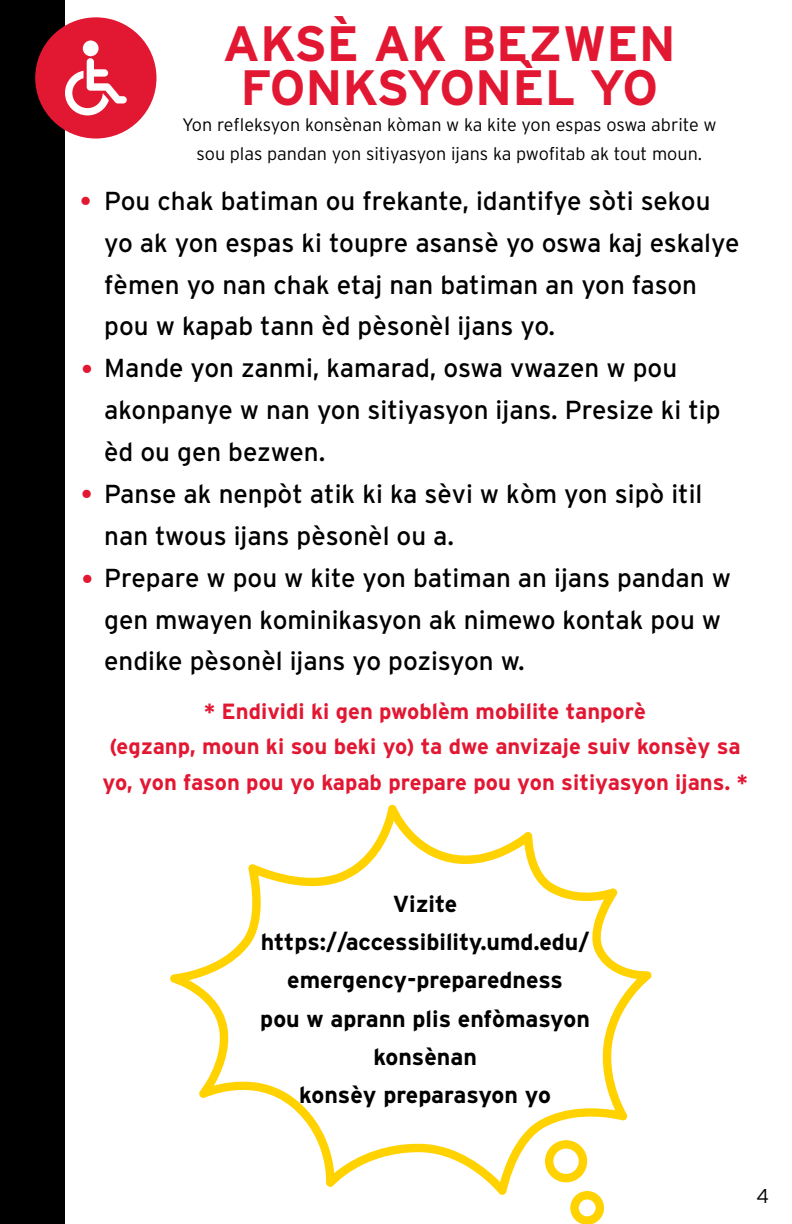
<style>
.page{position:relative;width:792px;height:1224px;background:#fff}
.page>*{position:absolute;margin:0;border:0;box-sizing:border-box;transform-origin:0 0}
.t1{font:700 49.6px/43.8px "Interstate";color:#e21833;text-align:center}
.t2{font:27.6px "Interstate";color:#e21833}
.t3{font:26px/41.8px "Interstate";color:#000}
.t4{font:700 23.2px/38.4px "Interstate";color:#000;text-align:center}
.t5{font:700 22px/35.4px "Interstate";color:#e21833;text-align:center}
.t6{font:300 20px "Interstate";color:#000}
.t7{font:300 18px/29px "Interstate";color:#000;text-align:center}
.s1{font-size:27.6px;color:#e21833}
</style>
<div class="page">
<div style="left:0;top:0;width:65px;height:1224px;background:#000"></div>
<div style="left:35px;top:17px;width:121px;height:122px;background:#e21833;border-radius:50%"></div>
<svg style="left:65px;top:40px;width:62px;height:75px"></svg>
<svg style="left:170px;top:805px;width:481px;height:419px"></svg>
<h1 class="t1" style="left:223px;top:22px;width:454px">AKSÈ AK BEZWEN<br>FONKSYONÈL YO</h1>
<p class="t7" style="left:182px;top:110px;width:536px">Yon refleksyon konsènan kòman w ka kite yon espas oswa abrite w sou plas pandan yon sitiyasyon ijans ka pwofitab ak tout moun.</p>
<p class="t3" style="left:104px;top:180px;width:636px">Pou chak batiman ou frekante, idantifye sòti sekou yo ak yon espas ki toupre asansè yo oswa kaj eskalye fèmen yo nan chak etaj nan batiman an yon fason pou w kapab tann èd pèsonèl ijans yo.</p>
<p class="t3" style="left:104px;top:347px;width:618px;text-indent:-23px"><span class="s1">•</span> Mande yon zanmi, kamarad, oswa vwazen w pou akonpanye w nan yon sitiyasyon ijans. Presize ki tip èd ou gen bezwen.</p>
<p class="t3" style="left:104px;top:473px;width:599px;text-indent:-23px"><span class="s1">•</span> Panse ak nenpòt atik ki ka sèvi w kòm yon sipò itil nan twous ijans pèsonèl ou a.</p>
<p class="t3" style="left:104px;top:556px;width:628px;text-indent:-23px"><span class="s1">•</span> Prepare w pou w kite yon batiman an ijans pandan w gen mwayen kominikasyon ak nimewo kontak pou w endike pèsonèl ijans yo pozisyon w.</p>
<p class="t5" style="left:103px;top:693px;width:646px">* Endividi ki gen pwoblèm mobilite tanporè<br>(egzanp, moun ki sou beki yo) ta dwe anvizaje suiv konsèy sa yo, yon fason pou yo kapab prepare pou yon sitiyasyon ijans. *</p>
<p class="t2" style="left:80px;top:186px;width:13px">•</p>
<p class="t4" style="left:260px;top:884px;width:331px">Vizite https://accessibility.umd.edu/ emergency-preparedness<br>pou w aprann plis enfòmasyon konsènan<br>konsèy preparasyon yo</p>
<p class="t6" style="left:756px;top:1185px;width:14px">4</p>
</div>
